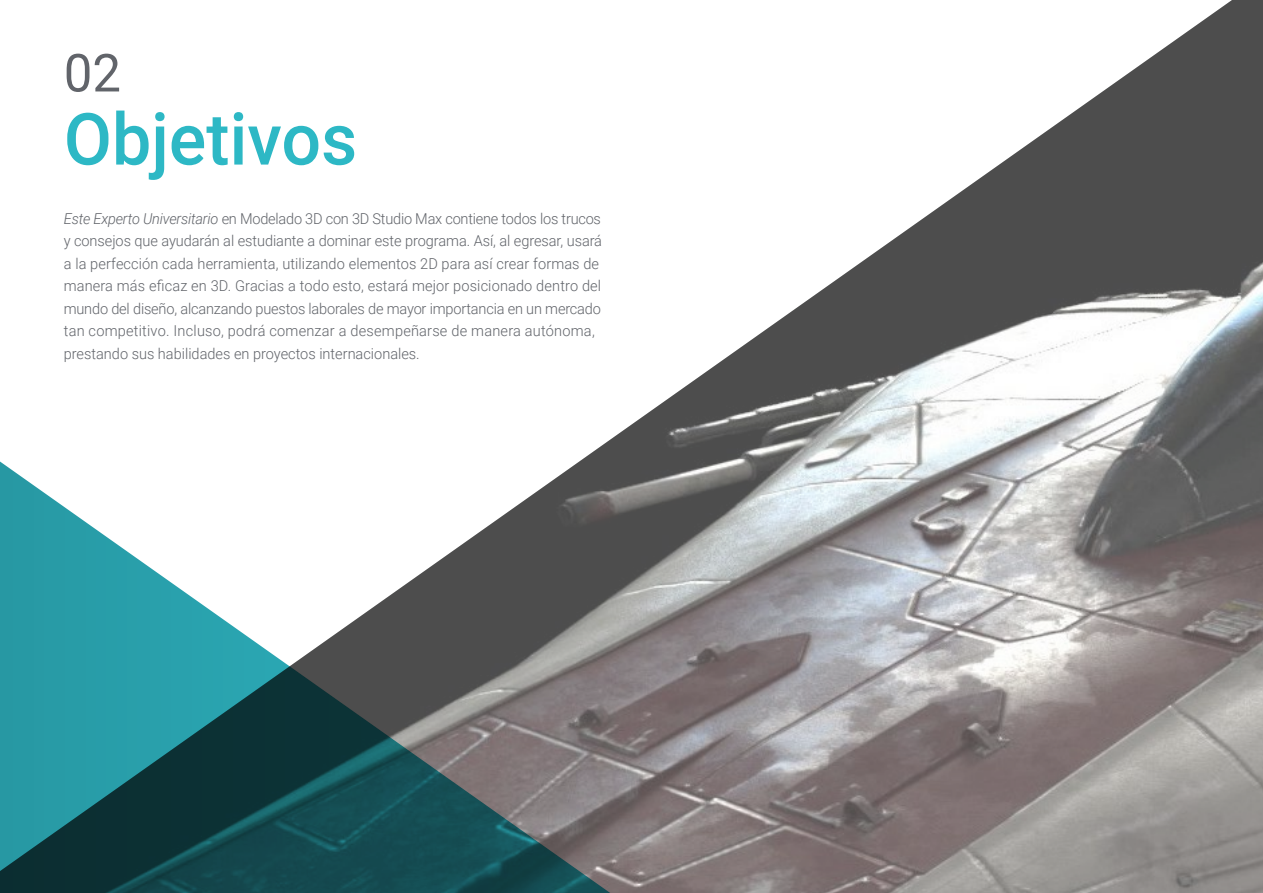
<style>
.page{position:relative;width:1263px;height:893px;background:#fff}
.page>*{position:absolute;margin:0;border:0;box-sizing:border-box;transform-origin:0 0}
.t1{font:500 72px "Roboto";color:#2db8c5}
.t2{font:52.5px "Roboto";color:#61646a}
.t3{font:300 15px/22.5px "Roboto";color:#61646a}
.s1{font-style:italic}
</style>
<div class="page">
<img style="left:601px;top:0;width:662px;height:893px">
<svg style="left:0;top:446px;width:640px;height:447px"></svg>
<h2 class="t2" style="left:64px;top:36px;width:59px">02</h2>
<h1 class="t1" style="left:64px;top:89px;width:295px">Objetivos</h1>
<p class="t3" style="left:64px;top:207px;width:540px"><span class="s1">Este Experto Universitario</span> en Modelado 3D con 3D Studio Max contiene todos los trucos y consejos que ayudarán al estudiante a dominar este programa. Así, al egresar, usará a la perfección cada herramienta, utilizando elementos 2D para así crear formas de manera más eficaz en 3D. Gracias a todo esto, estará mejor posicionado dentro del mundo del diseño, alcanzando puestos laborales de mayor importancia en un mercado tan competitivo. Incluso, podrá comenzar a desempeñarse de manera autónoma, prestando sus habilidades en proyectos internacionales.</p>
</div>
